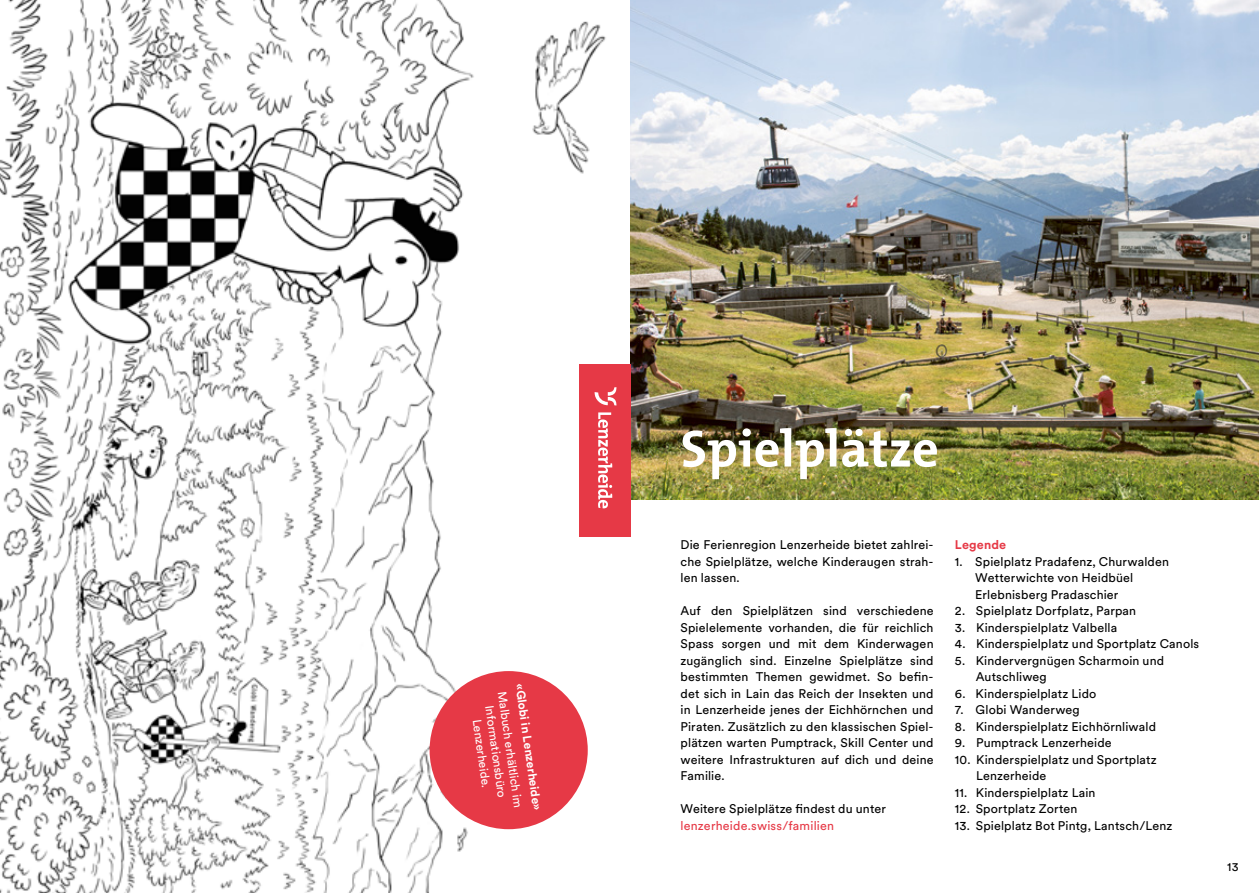
<style>
.page{position:relative;width:1259px;height:893px;background:#fff}
.page>*{position:absolute;margin:0;border:0;box-sizing:border-box;transform-origin:0 0}
.t1{font:700 52.5px "The Mix B7";color:#fff}
.t2{font:12.45px/16.5px "Circulargraubuenden";letter-spacing:.01em;color:#000}
.t3{font:12.45px "Circulargraubuenden";letter-spacing:.015em;color:#e63946}
.t4{font:700 12.45px "Circulargraubuenden";letter-spacing:.015em;color:#e63946}
.t5{font:12px/14.4px "Circulargraubuenden";color:#fff;text-align:center}
.t6{font:700 12px "Circulargraubuenden";color:#fff}
.t7{font:12px "Circulargraubuenden";color:#000}
</style>
<div class="page">
<img style="left:630px;top:0;width:629px;height:500px">
<img style="left:0;top:0;width:629px;height:893px">
<div style="left:579px;top:364px;width:51px;height:172px;background:#e63946"></div>
<svg style="left:598px;top:412px;width:14px;height:96px"></svg>
<svg style="left:594px;top:387px;width:22px;height:19px"></svg>
<div style="left:429px;top:671px;width:159px;height:158px;background:#e63946;border-radius:50%"></div>
<p class="t6" style="left:528px;top:682px;width:130px;rotate:82deg">«Globi in Lenzerheide»</p>
<p class="t5" style="left:510px;top:690px;width:118px;rotate:82deg">Malbuch erhältlich im<br>Informationsbüro<br>Lenzerheide.</p>
<h1 class="t1" style="left:680px;top:421px;width:260px">Spielplätze</h1>
<p class="t2" style="left:680px;top:536px;width:254px;text-align:justify">Die Ferienregion Lenzerheide bietet zahlrei&shy;che Spielplätze, welche Kinderaugen strah&shy;len lassen.</p>
<p class="t2" style="left:680px;top:602px;width:255px;text-align:justify">Auf den Spielplätzen sind verschiedene Spielelemente vorhanden, die für reichlich Spass sorgen und mit dem Kinderwagen zugänglich sind. Einzelne Spielplätze sind bestimmten Themen gewidmet. So befin&shy;det sich in Lain das Reich der Insekten und in Lenzerheide jenes der Eichhörnchen und Piraten. Zusätzlich zu den klassischen Spiel&shy;plätzen warten Pumptrack, Skill Center und weitere Infrastrukturen auf dich und deine Familie.</p>
<p class="t2" style="left:680px;top:800px;width:207px">Weitere Spielplätze findest du unter</p>
<p class="t3" style="left:680px;top:817px;width:155px">lenzerheide.swiss/familien</p>
<p class="t4" style="left:955px;top:536px;width:53px">Legende</p>
<p class="t2" style="left:975px;top:552px;width:195px;text-indent:-20px">1. Spielplatz Pradafenz, Churwalden<br>Wetterwichte von Heidbüel<br>Erlebnisberg Pradaschier</p>
<p class="t2" style="left:955px;top:602px;width:183px">2. Spielplatz Dorfplatz, Parpan</p>
<p class="t2" style="left:955px;top:618px;width:164px">3. Kinderspielplatz Valbella</p>
<p class="t2" style="left:955px;top:635px;width:246px">4. Kinderspielplatz und Sportplatz Canols</p>
<p class="t2" style="left:975px;top:651px;width:190px;text-indent:-21px">5. Kindervergnügen Scharmoin und<br>Autschliweg</p>
<p class="t2" style="left:955px;top:684px;width:143px">6. Kinderspielplatz Lido</p>
<p class="t2" style="left:955px;top:701px;width:126px">7. Globi Wanderweg</p>
<p class="t2" style="left:955px;top:717px;width:203px">8. Kinderspielplatz Eichhörnliwald</p>
<p class="t2" style="left:955px;top:734px;width:158px">9. Pumptrack Lenzerheide</p>
<p class="t2" style="left:976px;top:750px;width:182px;text-indent:-21px">10. Kinderspielplatz und Sportplatz<br>Lenzerheide</p>
<p class="t2" style="left:955px;top:783px;width:142px">11. Kinderspielplatz Lain</p>
<p class="t2" style="left:955px;top:800px;width:124px">12. Sportplatz Zorten</p>
<p class="t2" style="left:955px;top:816px;width:219px">13. Spielplatz Bot Pintg, Lantsch/Lenz</p>
<p class="t7" style="left:1227px;top:859px;width:13px">13</p>
</div>
